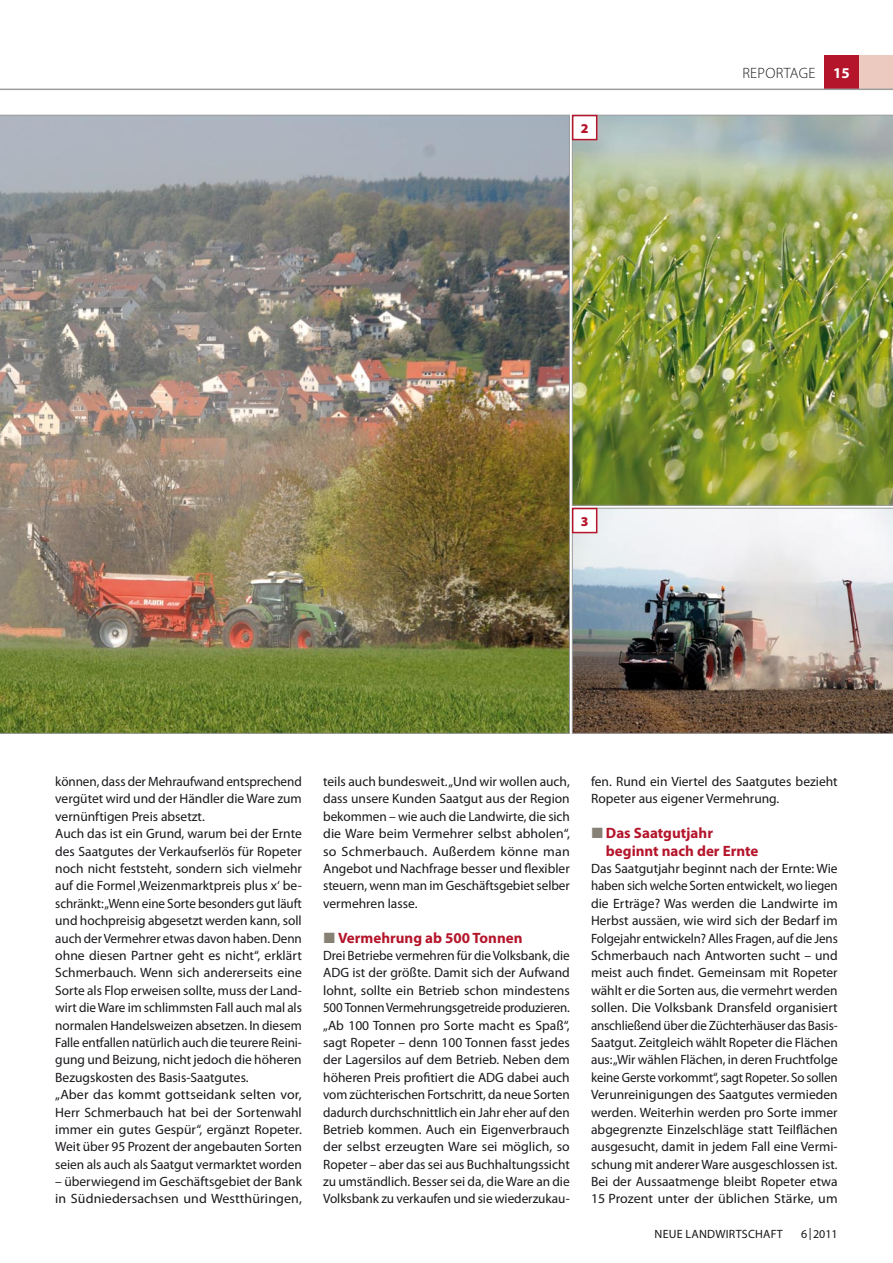
<style>
.page{position:relative;width:893px;height:1263px;background:#fff}
.page>*{position:absolute;margin:0;border:0;box-sizing:border-box;transform-origin:0 0}
.t1{font:700 15px/17.4px "Myriad Pro";color:#b5152b}
.t2{font:300 15px "Myriad Pro";letter-spacing:.02em;color:#1a171b}
.t3{font:13.5px/17.4px "Myriad Pro";color:#1a171b}
.t4{font:900 13.5px "Myriad Pro";color:#b5152b}
.t5{font:12px "Myriad Pro";letter-spacing:.02em;color:#1a171b}
.s1{font-weight:700;color:#fff}
.s2{color:#868174}
</style>
<div class="page">
<div style="left:859px;top:55px;width:34px;height:35px;background:#eccabf"></div>
<div style="left:824px;top:55px;width:35px;height:35px;background:#b5152b"></div>
<hr style="left:0;top:89px;width:893px;height:1px;background:#9c9d9f">
<img style="left:0;top:115px;width:570px;height:619px">
<img style="left:572px;top:115px;width:321px;height:391px">
<img style="left:572px;top:508px;width:321px;height:226px">
<div style="left:573px;top:116px;width:24px;height:24px;background:#fff"></div>
<div style="left:572px;top:115px;width:25px;height:25px;border:2px solid #b5152b"></div>
<div style="left:573px;top:508px;width:24px;height:25px;background:#fff"></div>
<div style="left:572px;top:508px;width:25px;height:25px;border:2px solid #b5152b"></div>
<p class="t4" style="left:581px;top:119px;width:9px">2</p>
<p class="t2" style="left:742px;top:64px;width:109px">REPORTAGE <span class="s1">15</span></p>
<p class="t4" style="left:581px;top:512px;width:9px">3</p>
<p class="t3" style="left:55px;top:772px;width:248px">können, dass der Mehraufwand entsprechend vergütet wird und der Händler die Ware zum vernünftigen Preis absetzt.<br>Auch das ist ein Grund, warum bei der Ernte des Saatgutes der Verkaufserlös für Ropeter noch nicht feststeht, sondern sich vielmehr auf die Formel ‚Weizenmarktpreis plus x‘ be&shy;schränkt: „Wenn eine Sorte besonders gut läuft und hochpreisig abgesetzt werden kann, soll auch der Vermehrer etwas davon haben. Denn ohne diesen Partner geht es nicht“, erklärt Schmerbauch. Wenn sich andererseits eine Sorte als Flop erweisen sollte, muss der Land&shy;wirt die Ware im schlimmsten Fall auch mal als normalen Handelsweizen absetzen. I n diesem Falle entfallen natürlich auch die teurere Reini&shy;gung und Beizung, nicht jedoch die höheren Bezugskosten des Basis-Saatgutes.<br>„Aber das kommt gottseidank selten vor, Herr Schmerbauch hat bei der Sortenwahl immer ein gutes Gespür“, ergänzt Ropeter.<br>Weit über 95 Prozent der angebauten Sorten seien als auch als Saatgut vermarktet worden</p>
<p class="t3" style="left:55px;top:1172px;width:248px">– überwiegend im Geschäftsgebiet der Bank in Südniedersachsen und Westthüringen,</p>
<p class="t3" style="left:323px;top:772px;width:248px;text-align:justify">teils auch bundesweit. „Und wir wollen auch, dass unsere Kunden Saatgut aus der Region bekommen – wie auch die Landwirte, die sich die Ware beim Vermehrer selbst abholen“, so Schmerbauch. Außerdem könne man Angebot und Nachfrage besser und flexibler steuern, wenn man im Geschäftsgebiet selber vermehren lasse.</p>
<p class="t1" style="left:323px;top:928px;width:201px"><span class="s2">◼</span> Vermehrung ab 500 Tonnen</p>
<p class="t3" style="left:323px;top:946px;width:248px;text-align:justify">Drei Betriebe vermehren für die Volksbank, die ADG ist der größte. Damit sich der Aufwand lohnt, sollte ein Betrieb schon mindestens 500 Tonnen Vermehrungsgetreide produzieren. „Ab 100 Tonnen pro Sorte macht es Spaß“, sagt Ropeter – denn 100 Tonnen fasst jedes der Lagersilos auf dem Betrieb. Neben dem höheren Preis profitiert die ADG dabei auch vom züchterischen Fortschritt, da neue Sorten dadurch durchschnittlich ein Jahr eher auf den Betrieb kommen. Auch ein Eigenverbrauch der selbst erzeugten Ware sei möglich, so Ropeter – aber das sei aus Buchhaltungssicht zu umständlich. Besser sei da, die Ware an die Volksbank zu verkaufen und sie wiederzukau-</p>
<p class="t3" style="left:591px;top:772px;width:248px">fen. Rund ein Viertel des Saatgutes bezieht<br>Ropeter aus eigener Vermehrung.</p>
<p class="t1" style="left:606px;top:824px;width:154px;text-indent:-15px"><span class="s2">◼</span> Das Saatgutjahr beginnt nach der Ernte</p>
<p class="t3" style="left:591px;top:859px;width:248px;text-align:justify">Das Saatgutjahr beginnt nach der Ernte: Wie haben sich welche Sorten entwickelt, wo liegen die Erträge? Was werden die Landwirte im Herbst aussäen, wie wird sich der Bedarf im Folgejahr entwickeln? Alles Fragen, auf die Jens Schmerbauch nach Antworten sucht – und meist auch findet. Gemeinsam mit Ropeter wählt er die Sorten aus, die vermehrt werden sollen. Die Volksbank Dransfeld organisiert anschließend über die Züchterhäuser das Basis-Saatgut. Zeitgleich wählt Ropeter die Flächen aus: „Wir wählen Flächen, in deren Fruchtfolge keine Gerste vorkommt“, sagt Ropeter. So sollen Verunreinigungen des Saatgutes vermieden werden. Weiterhin werden pro Sorte immer abgegrenzte Einzelschläge statt Teilflächen ausgesucht, damit in jedem Fall eine Vermi&shy;schung mit anderer Ware ausgeschlossen ist.<br>Bei der Aussaatmenge bleibt Ropeter etwa 15 Prozent unter der üblichen Stärke, um</p>
<p class="t5" style="left:655px;top:1227px;width:130px">Neue Landwirtschaft</p>
<p class="t5" style="left:801px;top:1227px;width:38px">6|2011</p>
</div>
